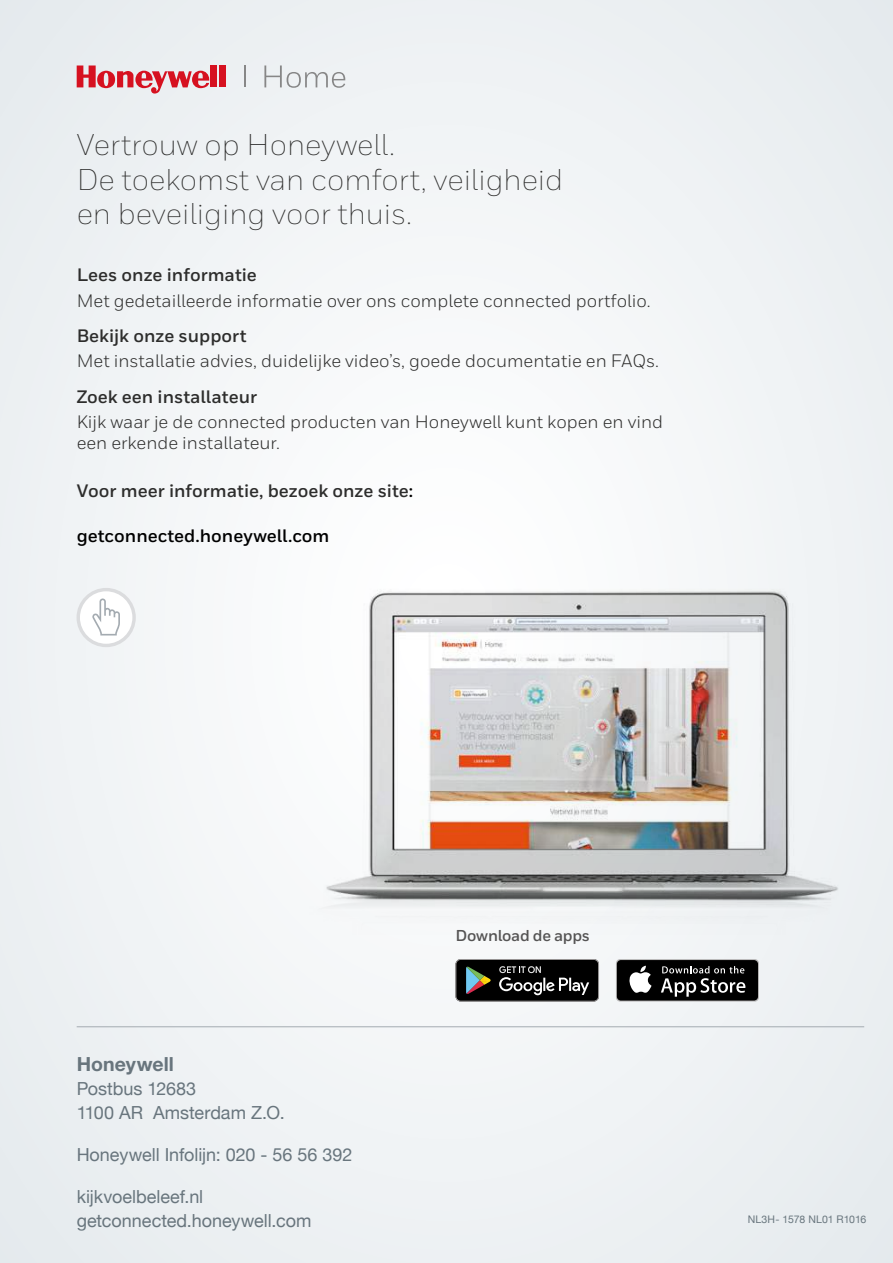
<style>
.page{position:relative;width:893px;height:1263px;background:#f0f3f5}
.page>*{position:absolute;margin:0;border:0;box-sizing:border-box;transform-origin:0 0}
.t1{font:300 30px/34.5px "Honeywell Sans";color:#2d2d2c}
.t2{font:700 19.5px "Helvetica Neue";letter-spacing:.005em;color:#68757d}
.t3{font:18px/21px "Honeywell Sans";color:#2d2d2c}
.t4{font:18px/24px "Helvetica Neue";color:#68757d}
.t5{font:700 18px "Honeywell Sans";color:#2d2d2c}
.t6{font:700 18px "Honeywell Sans";color:#000}
.t7{font:700 15.75px "Honeywell Sans";letter-spacing:-.02em;color:#555454}
.t8{font:10.5px "Helvetica Neue";letter-spacing:-.005em;color:#68757d}
.s1{color:#000}
</style>
<div class="page">
<div style="left:211px;top:65px;width:6px;height:22px;background:#d61120"></div>
<div style="left:219px;top:65px;width:6px;height:22px;background:#d61120"></div>
<svg style="left:77px;top:65px;width:132px;height:28px"></svg>
<svg style="left:244px;top:65px;width:1px;height:22px"></svg>
<svg style="left:264px;top:65px;width:81px;height:23px"></svg>
<img style="left:306px;top:560px;width:543px;height:369px">
<svg style="left:616px;top:959px;width:143px;height:42px"></svg>
<div style="left:617px;top:960px;width:141px;height:40px;background:#000;border-radius:4px"></div>
<svg style="left:629px;top:966px;width:22px;height:27px"></svg>
<svg style="left:661px;top:966px;width:84px;height:31px"></svg>
<svg style="left:455px;top:959px;width:144px;height:42px;background:#242423"></svg>
<img style="left:467px;top:967px;width:17px;height:27px">
<svg style="left:77px;top:588px;width:59px;height:59px"></svg>
<hr style="left:77px;top:1026px;width:787px;height:1px;background:#a4abb1">
<h1 class="t1" style="left:77px;top:128px;width:488px">Vertrouw op Honeywell.<br>De toekomst van comfort, veiligheid en beveiliging voor thuis.</h1>
<p class="t5" style="left:77px;top:264px;width:182px">Lees onze informatie</p>
<p class="t3" style="left:77px;top:290px;width:576px">Met gedetailleerde informatie over ons complete connected portfolio.</p>
<p class="t5" style="left:77px;top:325px;width:172px">Bekijk onze support</p>
<p class="t3" style="left:77px;top:351px;width:584px">Met installatie advies, duidelijke video’s, goede documentatie en FAQs.</p>
<p class="t5" style="left:77px;top:385px;width:182px">Zoek een installateur</p>
<p class="t3" style="left:77px;top:411px;width:588px">Kijk waar je de connected producten van Honeywell kunt kopen en vind een erkende installateur.</p>
<p class="t5" style="left:77px;top:480px;width:338px">Voor meer informatie, bezoek onze site<span class="s1">:</span></p>
<p class="t6" style="left:77px;top:525px;width:254px">getconnected.honeywell.com</p>
<p class="t2" style="left:77px;top:1052px;width:99px">Honeywell</p>
<p class="t4" style="left:77px;top:1077px;width:210px">Postbus 12683<br>1100 AR Amsterdam Z.O.</p>
<p class="t4" style="left:77px;top:1143px;width:277px">Honeywell Infolijn: 020 - 56 56 392</p>
<p class="t4" style="left:77px;top:1185px;width:236px">kijkvoelbeleef.nl getconnected.honeywell.com</p>
<p class="t7" style="left:455px;top:926px;width:136px">Download de apps</p>
<p class="t8" style="left:748px;top:1211px;width:120px">NL3H- 1578 NL01 R1016</p>
</div>
